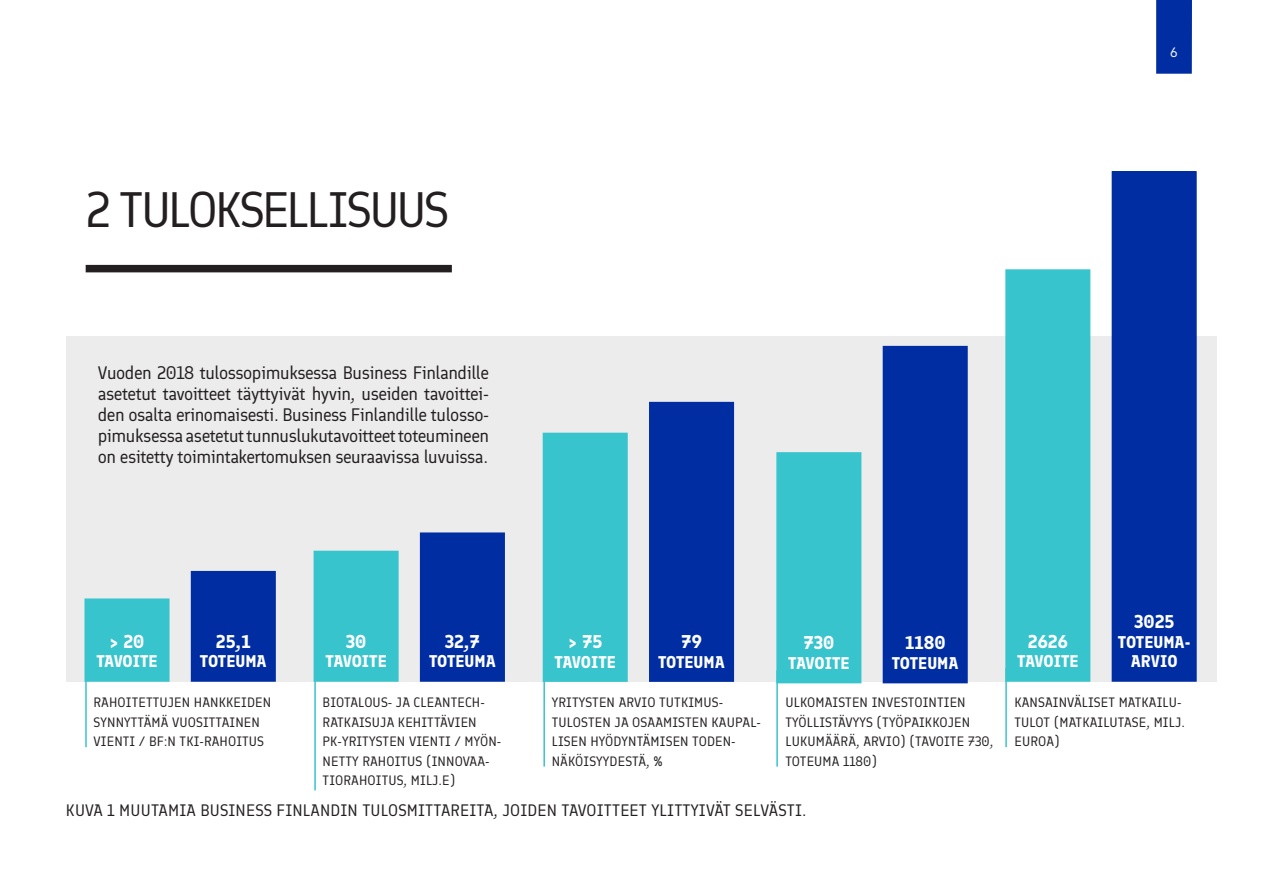
<style>
.page{position:relative;width:1263px;height:893px;background:#fff}
.page>*{position:absolute;margin:0;border:0;box-sizing:border-box;transform-origin:0 0}
.t1{font:49.5px "Finlandica";letter-spacing:-.05em;color:#231f20}
.body_text{font:18px/21px "Finlandica";letter-spacing:-.025em;color:#231f20;text-align:justify}
.t2{font:700 18px "Finlandica";color:#fff}
.image_text{font:16.5px "Finlandica";letter-spacing:.01em;color:#231f20}
.t3{font:700 16.5px "Finlandica";color:#fff}
.image_text-2{font:13.5px/19.5px "Finlandica";letter-spacing:.01em;color:#231f20}
.Kuvateksti{font:13.5px/19.5px "Finlandica";letter-spacing:.01em;color:#231f20}
.t4{font:13.5px "Finlandica";color:#fff}
</style>
<div class="page">
<div style="left:1156px;top:0;width:36px;height:74px;background:#002ea2"></div>
<div style="left:66px;top:336px;width:1150px;height:345px;background:#ececec"></div>
<div style="left:86px;top:265px;width:366px;height:7px;background:#231f20"></div>
<div style="left:85px;top:599px;width:84px;height:82px;background:#38c4cc"></div>
<div style="left:84px;top:598px;width:86px;height:84px;border:2px solid #38c4cc"></div>
<div style="left:314px;top:551px;width:84px;height:130px;background:#38c4cc"></div>
<div style="left:314px;top:551px;width:85px;height:131px;border:2px solid #38c4cc"></div>
<div style="left:543px;top:433px;width:84px;height:248px;background:#38c4cc"></div>
<div style="left:543px;top:433px;width:85px;height:249px;border:2px solid #38c4cc"></div>
<div style="left:777px;top:453px;width:84px;height:230px;background:#38c4cc"></div>
<div style="left:776px;top:452px;width:85px;height:231px;border:2px solid #38c4cc"></div>
<div style="left:1006px;top:270px;width:84px;height:411px;background:#38c4cc"></div>
<div style="left:1005px;top:269px;width:85px;height:413px;border:2px solid #38c4cc"></div>
<div style="left:192px;top:572px;width:83px;height:109px;background:#002ea2"></div>
<div style="left:191px;top:571px;width:85px;height:111px;border:2px solid #002ea2"></div>
<div style="left:421px;top:533px;width:83px;height:148px;background:#002ea2"></div>
<div style="left:420px;top:532px;width:85px;height:150px;border:2px solid #002ea2"></div>
<div style="left:650px;top:403px;width:83px;height:278px;background:#002ea2"></div>
<div style="left:649px;top:402px;width:85px;height:280px;border:2px solid #002ea2"></div>
<div style="left:883px;top:347px;width:84px;height:336px;background:#002ea2"></div>
<div style="left:883px;top:346px;width:85px;height:337px;border:2px solid #002ea2"></div>
<div style="left:1112px;top:172px;width:84px;height:509px;background:#002ea2"></div>
<div style="left:1112px;top:171px;width:85px;height:511px;border:2px solid #002ea2"></div>
<hr style="left:85px;top:651px;width:2px;height:96px;background:#38c4cc">
<hr style="left:314px;top:651px;width:2px;height:139px;background:#38c4cc">
<hr style="left:543px;top:670px;width:2px;height:97px;background:#38c4cc">
<hr style="left:1005px;top:668px;width:2px;height:79px;background:#38c4cc">
<hr style="left:776px;top:670px;width:2px;height:97px;background:#38c4cc">
<h1 class="t1" style="left:86px;top:178px;width:365px">2 TULOKSELLISUUS</h1>
<p class="body_text" style="left:98px;top:362px;width:393px">Vuoden 2018 tulossopimuksessa Business Finlandille asetetut tavoitteet täyttyivät hyvin, useiden tavoittei&shy;den osalta erinomaisesti. Business Finlandille tulosso&shy;pimuksessa asetetut tunnuslukutavoitteet toteumineen on esitetty toimintakertomuksen seuraavissa luvuissa.</p>
<p class="t2" style="left:110px;top:630px;width:36px">&gt; 20</p>
<p class="t3" style="left:96px;top:651px;width:63px">TAVOITE</p>
<p class="t2" style="left:216px;top:630px;width:36px">25,1</p>
<p class="t3" style="left:200px;top:651px;width:68px">TOTEUMA</p>
<p class="t2" style="left:346px;top:630px;width:22px">30</p>
<p class="t3" style="left:325px;top:651px;width:63px">TAVOITE</p>
<p class="t2" style="left:445px;top:630px;width:37px">32,7</p>
<p class="t3" style="left:429px;top:651px;width:68px">TOTEUMA</p>
<p class="t2" style="left:568px;top:630px;width:36px">&gt; 75</p>
<p class="t3" style="left:555px;top:651px;width:63px">TAVOITE</p>
<p class="t2" style="left:681px;top:630px;width:22px">79</p>
<p class="t3" style="left:658px;top:651px;width:68px">TOTEUMA</p>
<p class="t4" style="left:1170px;top:43px;width:9px">6</p>
<p class="t2" style="left:803px;top:632px;width:33px">730</p>
<p class="t3" style="left:788px;top:653px;width:63px">TAVOITE</p>
<p class="t2" style="left:905px;top:632px;width:42px">1180</p>
<p class="t3" style="left:892px;top:653px;width:68px">TOTEUMA</p>
<p class="t2" style="left:1028px;top:630px;width:41px">2626</p>
<p class="t3" style="left:1017px;top:651px;width:63px">TAVOITE</p>
<p class="t2" style="left:1134px;top:610px;width:42px">3025</p>
<p class="t3" style="left:1118px;top:632px;width:74px">TOTEUMA-</p>
<p class="t3" style="left:1131px;top:651px;width:48px">ARVIO</p>
<p class="image_text-2" style="left:94px;top:693px;width:179px">RAHOITETTUJEN HANKKEIDEN<br>SYNNYTTÄMÄ VUOSITTAINEN<br>VIENTI / BF:N TKI-RAHOITUS</p>
<p class="image_text-2" style="left:323px;top:693px;width:180px">BIOTALOUS- JA CLEANTECH-<br>RATKAISUJA KEHITTÄVIEN<br>PK-YRITYSTEN VIENTI / MYÖN-<br>NETTY RAHOITUS (INNOVAA-<br>TIORAHOITUS, MILJ.E)</p>
<p class="Kuvateksti" style="left:552px;top:693px;width:211px">YRITYSTEN ARVIO TUTKIMUS-<br>TULOSTEN JA OSAAMISTEN KAUPAL-<br>LISEN HYÖDYNTÄMISEN TODEN-<br>NÄKÖISYYDESTÄ, %</p>
<p class="image_text-2" style="left:785px;top:693px;width:210px">ULKOMAISTEN INVESTOINTIEN<br>TYÖLLISTÄVYYS (TYÖPAIKKOJEN<br>LUKUMÄÄRÄ, ARVIO) (TAVOITE 730,<br>TOTEUMA 1180)</p>
<p class="image_text-2" style="left:1014px;top:693px;width:172px">KANSAINVÄLISET MATKAILU-<br>TULOT (MATKAILUTASE, MILJ.<br>EUROA)</p>
<p class="image_text" style="left:66px;top:800px;width:742px">KUVA 1 MUUTAMIA BUSINESS FINLANDIN TULOSMITTAREITA, JOIDEN TAVOITTEET YLITTYIVÄT SELVÄSTI.</p>
</div>
